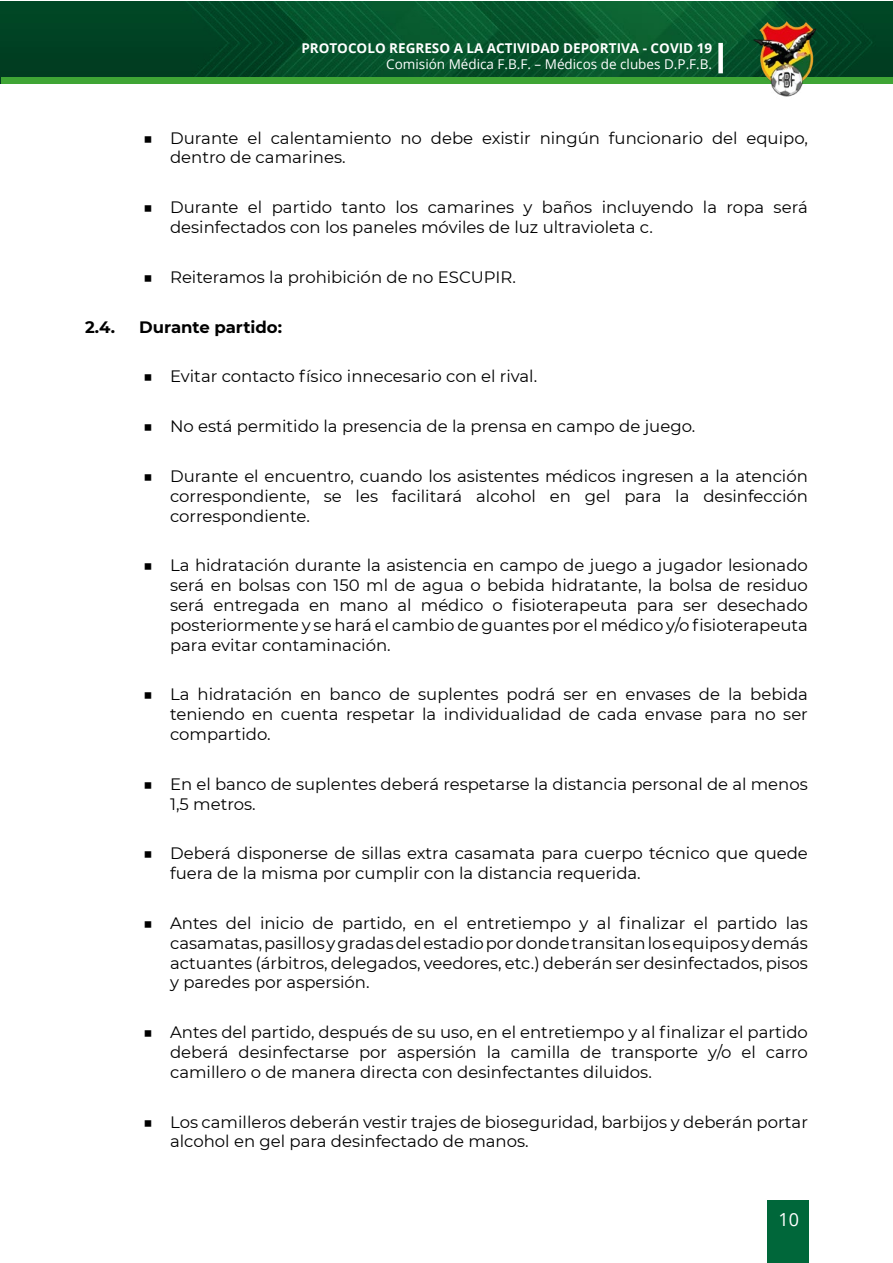
<style>
.page{position:relative;width:893px;height:1263px;background:#fff}
.page>*{position:absolute;margin:0;border:0;box-sizing:border-box;transform-origin:0 0}
.t1{font:18px "Open Sans";color:#fff}
.t2{font:16.5px/19.8px "Montserrat";color:#000}
.t3{font:700 16.5px "Montserrat";color:#000}
.t4{font:700 13.5px "Open Sans";color:#fff}
.t5{font:13.5px "Open Sans";color:#fff}
</style>
<div class="page">
<img style="left:0;top:1px;width:893px;height:83px">
<div style="left:1px;top:78px;width:891px;height:6px;background:#3fa535"></div>
<img style="left:723px;top:1px;width:133px;height:96px">
<div style="left:718px;top:43px;width:5px;height:30px;background:#fff"></div>
<div style="left:767px;top:1200px;width:41px;height:63px;background:#00673a"></div>
<p class="t4" style="left:301px;top:39px;width:412px">PROTOCOLO REGRESO A LA ACTIVIDAD DEPORTIVA - COVID 19</p>
<p class="t5" style="left:386px;top:55px;width:327px">Comisión Médica F.B.F. – Médicos de clubes D.P.F.B.</p>
<p class="t2" style="left:170px;top:127px;width:639px;text-indent:-27px">■ Durante el calentamiento no debe existir ningún funcionario del equipo, dentro de camarines.</p>
<p class="t2" style="left:170px;top:197px;width:639px;text-indent:-27px">■ Durante el partido tanto los camarines y baños incluyendo la ropa será desinfectados con los paneles móviles de luz ultravioleta c.</p>
<p class="t2" style="left:143px;top:266px;width:374px">■ Reiteramos la prohibición de no ESCUPIR.</p>
<p class="t3" style="left:85px;top:315px;width:32px">2.4.</p>
<p class="t3" style="left:139px;top:315px;width:144px">Durante partido:</p>
<p class="t2" style="left:143px;top:366px;width:396px">■ Evitar contacto físico innecesario con el rival.</p>
<p class="t2" style="left:143px;top:416px;width:554px">■ No está permitido la presencia de la prensa en campo de juego.</p>
<p class="t2" style="left:170px;top:466px;width:639px;text-align:justify;text-indent:-27px">■ Durante el encuentro, cuando los asistentes médicos ingresen a la atención correspondiente, se les facilitará alcohol en gel para la desinfección correspondiente.</p>
<p class="t2" style="left:170px;top:555px;width:639px;text-align:justify;text-indent:-27px">■ La hidratación durante la asistencia en campo de juego a jugador lesionado será en bolsas con 150 ml de agua o bebida hidratante, la bolsa de residuo será entregada en mano al médico o fisioterapeuta para ser desechado posteriormente y se hará el cambio de guantes por el médico y/o fisioterapeuta para evitar contaminación.</p>
<p class="t2" style="left:170px;top:684px;width:639px;text-align:justify;text-indent:-27px">■ La hidratación en banco de suplentes podrá ser en envases de la bebida teniendo en cuenta respetar la individualidad de cada envase para no ser compartido.</p>
<p class="t2" style="left:170px;top:773px;width:639px;text-indent:-27px">■ En el banco de suplentes deberá respetarse la distancia personal de al menos<br>1,5 metros.</p>
<p class="t2" style="left:170px;top:843px;width:639px;text-indent:-27px">■ Deberá disponerse de sillas extra casamata para cuerpo técnico que quede fuera de la misma por cumplir con la distancia requerida.</p>
<p class="t2" style="left:170px;top:913px;width:639px;text-align:justify;text-indent:-27px">■ Antes del inicio de partido, en el entretiempo y al finalizar el partido las casamatas, pasillos y gradas del estadio por donde transitan los equipos y demás actuantes (árbitros, delegados, veedores, etc.) deberán ser desinfectados, pisos y paredes por aspersión.</p>
<p class="t2" style="left:170px;top:1022px;width:639px;text-align:justify;text-indent:-27px">■ Antes del partido, después de su uso, en el entretiempo y al finalizar el partido deberá desinfectarse por aspersión la camilla de transporte y/o el carro camillero o de manera directa con desinfectantes diluidos.</p>
<p class="t2" style="left:170px;top:1111px;width:639px;text-indent:-27px">■ Los camilleros deberán vestir trajes de bioseguridad, barbijos y deberán portar alcohol en gel para desinfectado de manos.</p>
<p class="t1" style="left:778px;top:1207px;width:22px">10</p>
</div>
